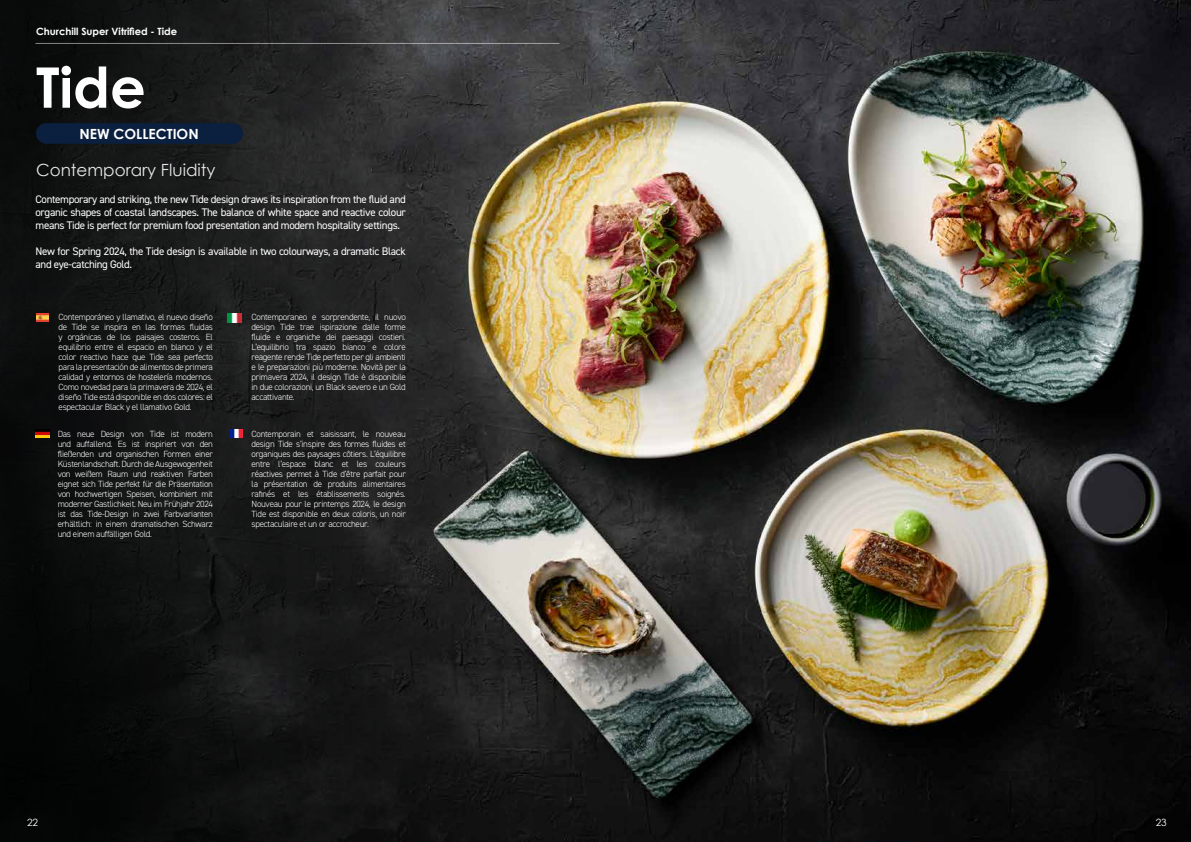
<style>
.page{position:relative;width:1191px;height:842px;background:#fff}
.page>*{position:absolute;margin:0;border:0;box-sizing:border-box;transform-origin:0 0}
.t1{font:700 56px "Century Gothic";color:#fff}
.t2{font:16.8px "Century Gothic";color:#fff}
.t3{font:700 14px "Century Gothic";color:#fff}
.t4{font:11px/13px "DIN2014";letter-spacing:-.03em;color:#fff;text-align:justify}
.t5{font:700 10px "Century Gothic";color:#fff}
.t6{font:10px "Century Gothic";color:#fff}
.t7{font:300 9px/10px "DIN2014";letter-spacing:-.03em;color:#fff;text-align:justify}
</style>
<div class="page">
<img style="left:557px;top:0;width:634px;height:842px">
<svg style="left:0;top:0;width:557px;height:842px;background:#252421"></svg>
<hr style="left:36px;top:43px;width:523px;height:1px;background:#fff">
<div style="left:36px;top:123px;width:207px;height:21px;background:#0b1f3e;border-radius:10px"></div>
<svg style="left:36px;top:313px;width:13px;height:9px"></svg>
<img style="left:228px;top:313px;width:14px;height:9px">
<svg style="left:231px;top:430px;width:12px;height:8px"></svg>
<svg style="left:36px;top:430px;width:13px;height:8px"></svg>
<p class="t5" style="left:36px;top:24px;width:143px">Churchill Super Vitrified - Tide</p>
<h1 class="t1" style="left:36px;top:45px;width:111px">Tide</h1>
<h3 class="t3" style="left:79px;top:123px;width:121px">NEW COLLECTION</h3>
<h2 class="t2" style="left:36px;top:158px;width:181px">Contemporary Fluidity</h2>
<p class="t4" style="left:36px;top:193px;width:372px">Contemporary and striking, the new Tide design draws its inspiration from the fluid and organic shapes of coastal landscapes. The balance of white space and reactive colour means Tide is perfect for premium food presentation and modern hospitality settings.</p>
<p class="t4" style="left:36px;top:245px;width:372px">New for Spring 2024, the Tide design is available in two colourways, a dramatic Black and eye-catching Gold.</p>
<p class="t7" style="left:59px;top:312px;width:156px">Contemporáneo y llamativo, el nuevo diseño de Tide se inspira en las formas fluidas y orgánicas de los paisajes costeros. El equilibrio entre el espacio en blanco y el color reactivo hace que Tide sea perfecto para la presentación de alimentos de primera calidad y entornos de hostelería modernos.<br>Como novedad para la primavera de 2024, el diseño Tide está disponible en dos colores: el espectacular Black y el llamativo Gold.</p>
<p class="t7" style="left:251px;top:312px;width:156px">Contemporaneo e sorprendente, il nuovo design Tide trae ispirazione dalle forme fluide e organiche dei paesaggi costieri.<br>L’equilibrio tra spazio bianco e colore reagente rende Tide perfetto per gli ambienti e le preparazioni più moderne. Novità per la primavera 2024, il design Tide è disponibile in due colorazioni, un Black severo e un Gold accattivante.</p>
<p class="t7" style="left:58px;top:428px;width:157px">Das neue Design von Tide ist modern und auffallend. Es ist inspiriert von den fließenden und organischen Formen einer Küstenlandschaft. Durch die Ausgewogenheit von weißem Raum und reaktiven Farben eignet sich Tide perfekt für die Präsentation von hochwertigen Speisen, kombiniert mit moderner Gastlichkeit. Neu im Frühjahr 2024 ist das Tide-Design in zwei Farbvarianten erhältlich: in einem dramatischen Schwarz und einem auffälligen Gold.</p>
<p class="t7" style="left:251px;top:428px;width:156px">Contemporain et saisissant, le nouveau design Tide s’inspire des formes fluides et organiques des paysages côtiers. L’équilibre entre l’espace blanc et les couleurs réactives permet à Tide d’être parfait pour la présentation de produits alimentaires rafinés et les établissements soignés.<br>Nouveau pour le printemps 2024, le design Tide est disponible en deux coloris, un noir spectaculaire et un or accrocheur.</p>
<p class="t6" style="left:27px;top:816px;width:13px">22</p>
<p class="t6" style="left:1155px;top:816px;width:13px">23</p>
</div>
